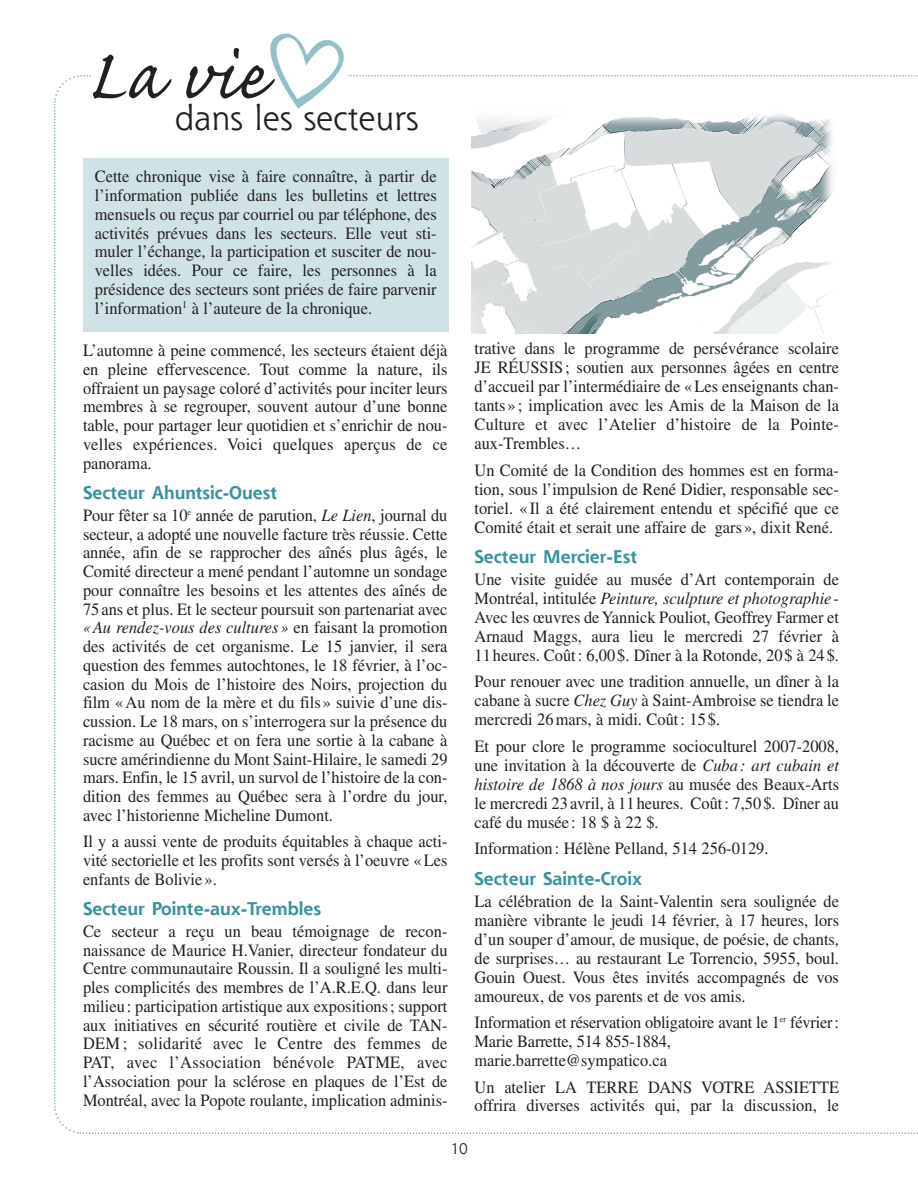
<style>
.page{position:relative;width:918px;height:1188px;background:#fff}
.page>*{position:absolute;margin:0;border:0;box-sizing:border-box;transform-origin:0 0}
.t1{font:99.75px "Df Radicals Plain";color:#93c0c6}
.t2{font:90.9px "Caflisch Script";color:#231f20}
.t3{font:34.05px "Shannon";color:#231f20}
.t4{font:700 18px "Shannon";color:#37939b}
.t5{font:17.25px/18.8px "Times";color:#231f20;text-align:justify;scale:.95 1}
.t6{font:15px "Shannon";color:#231f20}
.s1{font-style:italic}
</style>
<div class="page">
<div style="left:83px;top:158px;width:366px;height:174px;background:#cfe3e6"></div>
<img style="left:471px;top:113px;width:363px;height:220px">
<h1 class="t1" style="left:253px;top:16px;width:109px">-</h1>
<h2 class="t2" style="left:87px;top:43px;width:179px">La vie</h2>
<h3 class="t3" style="left:175px;top:103px;width:245px">dans les secteurs</h3>
<p class="t5" style="left:95px;top:169px;width:361px">Cette chronique vise à faire connaître, à partir de l’information publiée dans les bulletins et lettres mensuels ou reçus par courriel ou par téléphone, des activités prévues dans les secteurs. Elle veut sti&shy;muler l’échange, la participation et susciter de nou&shy;velles idées. Pour ce faire, les personnes à la présidence des secteurs sont priées de faire parvenir l’information<sup>1</sup> à l’auteure de la chronique.</p>
<p class="t5" style="left:83px;top:343px;width:385px">L’automne à peine commencé, les secteurs étaient déjà en pleine effervescence. Tout comme la nature, ils offraient un paysage coloré d’activités pour inciter leurs membres à se regrouper, souvent autour d’une bonne table, pour partager leur quotidien et s’enrichir de nou&shy;velles expériences. Voici quelques aperçus de ce panorama.</p>
<p class="t4" style="left:83px;top:485px;width:196px">Secteur Ahuntsic-Ouest</p>
<p class="t5" style="left:83px;top:507px;width:385px">Pour fêter sa 10<sup>e</sup> année de parution, <span class="s1">Le Lien</span>, journal du secteur, a adopté une nouvelle facture très réussie. Cette année, afin de se rapprocher des aînés plus âgés, le Comité directeur a mené pendant l’automne un sondage pour connaître les besoins et les attentes des aînés de 75 ans et plus. Et le secteur poursuit son partenariat avec <span class="s1">« Au rendez-vous des cultures »</span> en faisant la promotion des activités de cet organisme. Le 15 janvier, il sera question des femmes autochtones, le 18 février, à l’oc&shy;casion du Mois de l’histoire des Noirs, projection du film « Au nom de la mère et du fils » suivie d’une dis&shy;cussion. Le 18 mars, on s’interrogera sur la présence du racisme au Québec et on fera une sortie à la cabane à sucre amérindienne du Mont Saint-Hilaire, le samedi 29 mars. Enfin, le 15 avril, un survol de l’histoire de la con&shy;dition des femmes au Québec sera à l’ordre du jour, avec l’historienne Micheline Dumont.</p>
<p class="t5" style="left:83px;top:834px;width:385px">Il y a aussi vente de produits équitables à chaque acti&shy;vité sectorielle et les profits sont versés à l’oeuvre « Les enfants de Bolivie ».</p>
<p class="t4" style="left:83px;top:901px;width:240px">Secteur Pointe-aux-Trembles</p>
<p class="t5" style="left:83px;top:923px;width:385px">Ce secteur a reçu un beau témoignage de recon&shy;naissance de Maurice H.Vanier, directeur fondateur du Centre communautaire Roussin. Il a souligné les multi&shy;ples complicités des membres de l’A.R.E.Q. dans leur milieu : participation artistique aux expositions ; support aux initiatives en sécurité routière et civile de TAN-DEM ; solidarité avec le Centre des femmes de PAT, avec l’Association bénévole PATME, avec l’Association pour la sclérose en plaques de l’Est de Montréal, avec la Popote roulante, implication adminis-</p>
<p class="t5" style="left:475px;top:341px;width:385px">trative dans le programme de persévérance scolaire JE RÉUSSIS ; soutien aux personnes âgées en centre d’accueil par l’intermédiaire de « Les enseignants chan&shy;tants » ; implication avec les Amis de la Maison de la Culture et avec l’Atelier d’histoire de la Pointe&shy;aux-Trembles…</p>
<p class="t5" style="left:475px;top:462px;width:385px">Un Comité de la Condition des hommes est en forma&shy;tion, sous l’impulsion de René Didier, responsable sec&shy;toriel. « Il a été clairement entendu et spécifié que ce Comité était et serait une affaire de gars », dixit René.</p>
<p class="t4" style="left:475px;top:549px;width:164px">Secteur Mercier-Est</p>
<p class="t5" style="left:475px;top:572px;width:385px">Une visite guidée au musée d’Art contemporain de Montréal, intitulée <span class="s1">Peinture, sculpture et photographie</span> - Avec les œuvres de Yannick Pouliot, Geoffrey Farmer et Arnaud Maggs, aura lieu le mercredi 27 février à 11 heures. Coût : 6,00 $. Dîner à la Rotonde, 20 $ à 24 $.</p>
<p class="t5" style="left:475px;top:674px;width:385px">Pour renouer avec une tradition annuelle, un dîner à la cabane à sucre <span class="s1">Chez Guy</span> à Saint-Ambroise se tiendra le mercredi 26 mars, à midi. Coût : 15 $.</p>
<p class="t5" style="left:475px;top:738px;width:385px">Et pour clore le programme socioculturel 2007-2008, une invitation à la découverte de <span class="s1">Cuba : art cubain et histoire de 1868 à nos jours</span> au musée des Beaux-Arts le mercredi 23 avril, à 11 heures. Coût : 7,50 $. Dîner au café du musée : 18 $ à 22 $.</p>
<p class="t5" style="left:475px;top:841px;width:311px">Information : Hélène Pelland, 514 256-0129.</p>
<p class="t4" style="left:475px;top:871px;width:169px">Secteur Sainte-Croix</p>
<p class="t5" style="left:475px;top:893px;width:385px">La célébration de la Saint-Valentin sera soulignée de manière vibrante le jeudi 14 février, à 17 heures, lors d’un souper d’amour, de musique, de poésie, de chants, de surprises… au restaurant Le Torrencio, 5955, boul.<br>Gouin Ouest. Vous êtes invités accompagnés de vos amoureux, de vos parents et de vos amis.</p>
<p class="t5" style="left:475px;top:1015px;width:385px;text-align:left">Information et réservation obligatoire avant le 1<sup>er</sup> février:<br>Marie Barrette, 514 855-1884, marie.barrette@sympatico.ca</p>
<p class="t5" style="left:475px;top:1079px;width:385px">Un atelier LA TERRE DANS VOTRE ASSIETTE offrira diverses activités qui, par la discussion, le</p>
<p class="t6" style="left:450px;top:1142px;width:19px">10</p>
</div>
